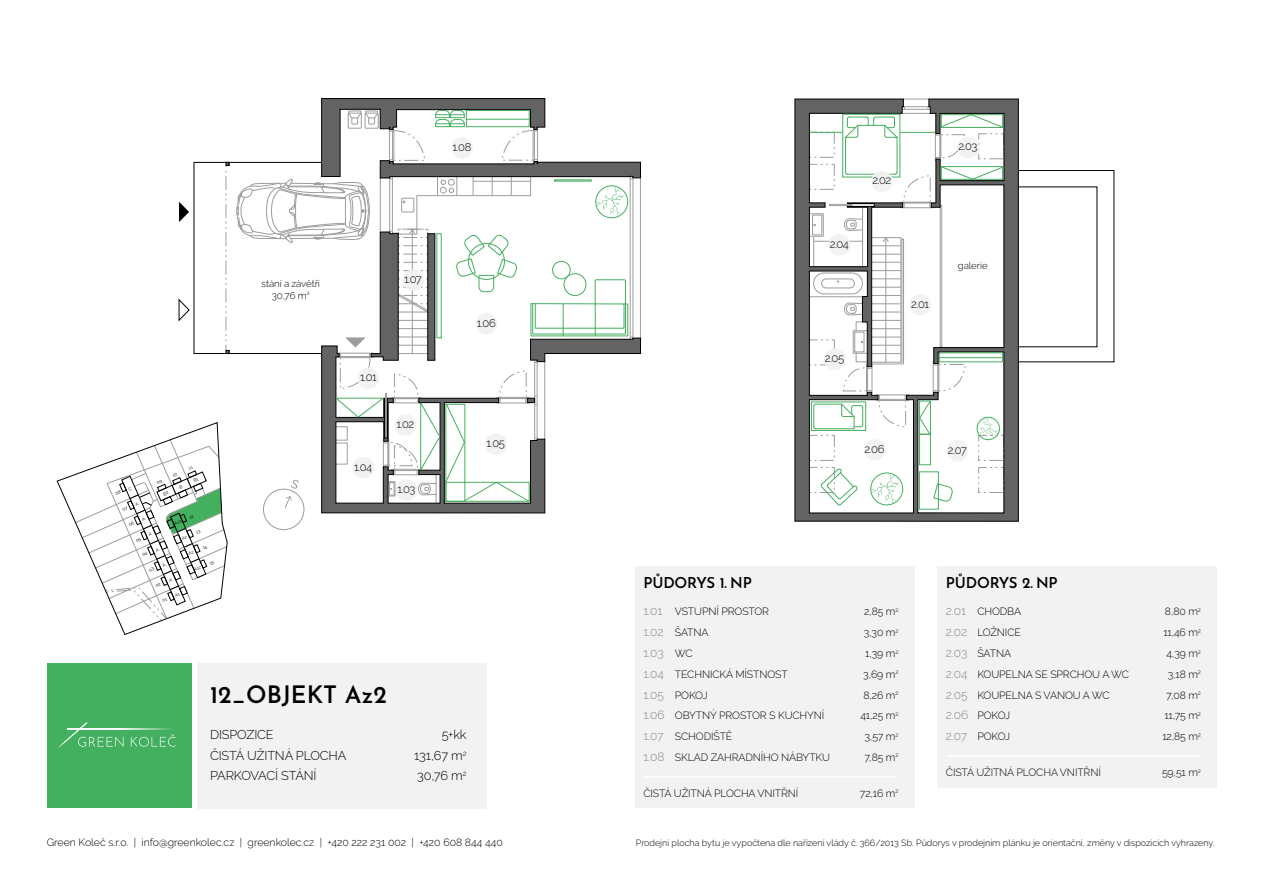
<style>
.page{position:relative;width:1263px;height:893px;background:#fff}
.page>*{position:absolute;margin:0;border:0;box-sizing:border-box;transform-origin:0 0}
.t1{font:600 24px "Josefin Sans";color:#000}
.t2{font:600 15px "Josefin Sans";letter-spacing:-.01em;color:#000}
.t3{font:300 12.75px "Raleway";letter-spacing:-.01em;color:#000}
.t4{font:300 12px "Raleway";color:#878787}
.t5{font:300 11.25px "Raleway";letter-spacing:-.04em;color:#000}
.t6{font:300 10.5px "Raleway";letter-spacing:-.01em;color:#000}
.t7{font:300 9.75px/11.7px "Raleway";letter-spacing:-.01em;color:#000;text-align:center}
.t8{font:300 9px "Raleway";color:#000}
.s1{font-size:12px;color:#878787}
.s2{font-size:10.5px;color:#000}
</style>
<div class="page">
<div style="left:263px;top:489px;width:41px;height:41px;border:1px solid #9d9d9c;border-radius:50%"></div>
<div style="left:194px;top:162px;width:128px;height:192px;border:1px solid #000"></div>
<svg style="left:226px;top:162px;width:3px;height:192px"></svg>
<svg style="left:179px;top:202px;width:10px;height:20px"></svg>
<svg style="left:178px;top:298px;width:12px;height:23px"></svg>
<svg style="left:236px;top:98px;width:405px;height:416px"></svg>
<div style="left:595px;top:185px;width:33px;height:33px;border:1px solid #45af5f;border-radius:50%"></div>
<svg style="left:794px;top:98px;width:225px;height:424px"></svg>
<div style="left:1018px;top:170px;width:96px;height:192px;border:1px solid #000"></div>
<div style="left:1018px;top:187px;width:79px;height:160px;border:1px solid #000"></div>
<hr style="left:810px;top:132px;width:33px;height:1px;background:#45af5f">
<hr style="left:842px;top:114px;width:1px;height:63px;background:#45af5f">
<svg style="left:870px;top:473px;width:29px;height:30px"></svg>
<div style="left:870px;top:473px;width:33px;height:32px;border:1px solid #45af5f;border-radius:50%"></div>
<div style="left:977px;top:417px;width:23px;height:23px;border:1px solid #45af5f;border-radius:50%"></div>
<svg style="left:821px;top:469px;width:37px;height:36px"></svg>
<div style="left:919px;top:471px;width:20px;height:38px;border:1px solid #45af5f"></div>
<div style="left:919px;top:434px;width:12px;height:31px;border:1px solid #45af5f"></div>
<svg style="left:933px;top:483px;width:21px;height:19px"></svg>
<svg style="left:813px;top:237px;width:96px;height:192px"></svg>
<hr style="left:815px;top:428px;width:39px;height:1px;background:#45af5f">
<div style="left:811px;top:402px;width:55px;height:29px;border:1px solid #45af5f"></div>
<svg style="left:845px;top:106px;width:158px;height:102px"></svg>
<svg style="left:919px;top:352px;width:84px;height:85px"></svg>
<div style="left:197px;top:664px;width:289px;height:104px;background:#f2f2f2"></div>
<div style="left:197px;top:704px;width:289px;height:105px;background:#f2f2f2"></div>
<div style="left:635px;top:566px;width:279px;height:56px;background:#f2f2f2"></div>
<div style="left:635px;top:607px;width:279px;height:57px;background:#f2f2f2"></div>
<div style="left:635px;top:649px;width:279px;height:57px;background:#f2f2f2"></div>
<div style="left:635px;top:691px;width:279px;height:56px;background:#f2f2f2"></div>
<div style="left:635px;top:711px;width:279px;height:57px;background:#f2f2f2"></div>
<div style="left:635px;top:766px;width:279px;height:42px;background:#f2f2f2"></div>
<hr style="left:643px;top:776px;width:254px;height:2px;background:#fff">
<div style="left:937px;top:566px;width:280px;height:56px;background:#f2f2f2"></div>
<div style="left:937px;top:607px;width:280px;height:57px;background:#f2f2f2"></div>
<div style="left:937px;top:649px;width:280px;height:57px;background:#f2f2f2"></div>
<div style="left:937px;top:691px;width:280px;height:56px;background:#f2f2f2"></div>
<div style="left:937px;top:745px;width:280px;height:42px;background:#f2f2f2"></div>
<hr style="left:946px;top:755px;width:254px;height:2px;background:#fff">
<div style="left:47px;top:663px;width:144px;height:145px;background:#43b05f"></div>
<svg style="left:57px;top:722px;width:119px;height:27px"></svg>
<svg style="left:67px;top:729px;width:109px;height:1px"></svg>
<div style="left:396px;top:479px;width:21px;height:22px;background:#f2f2f2;border-radius:50%"></div>
<div style="left:395px;top:414px;width:21px;height:22px;background:#f2f2f2;border-radius:50%"></div>
<div style="left:485px;top:433px;width:22px;height:22px;background:#f2f2f2;border-radius:50%"></div>
<div style="left:476px;top:313px;width:21px;height:22px;background:#f2f2f2;border-radius:50%"></div>
<div style="left:402px;top:269px;width:22px;height:22px;background:#f2f2f2;border-radius:50%"></div>
<div style="left:451px;top:137px;width:22px;height:22px;background:#f2f2f2;border-radius:50%"></div>
<div style="left:352px;top:457px;width:22px;height:21px;background:#f2f2f2;border-radius:50%"></div>
<div style="left:358px;top:367px;width:21px;height:22px;background:#f2f2f2;border-radius:50%"></div>
<div style="left:871px;top:171px;width:22px;height:21px;background:#f2f2f2;border-radius:50%"></div>
<div style="left:957px;top:137px;width:22px;height:21px;background:#f2f2f2;border-radius:50%"></div>
<div style="left:909px;top:294px;width:22px;height:22px;background:#f2f2f2;border-radius:50%"></div>
<div style="left:829px;top:234px;width:21px;height:21px;background:#f2f2f2;border-radius:50%"></div>
<div style="left:824px;top:348px;width:21px;height:22px;background:#f2f2f2;border-radius:50%"></div>
<div style="left:864px;top:439px;width:21px;height:22px;background:#f2f2f2;border-radius:50%"></div>
<div style="left:947px;top:440px;width:21px;height:21px;background:#f2f2f2;border-radius:50%"></div>
<svg style="left:56px;top:422px;width:172px;height:213px"></svg>
<p class="t5" style="left:453px;top:140px;width:20px">1.08</p>
<p class="t7" style="left:261px;top:278px;width:60px">stání a závětří<br>30,76 m<sup>2</sup></p>
<p class="t5" style="left:404px;top:273px;width:19px">1.07</p>
<p class="t5" style="left:360px;top:371px;width:18px">1.01</p>
<p class="t5" style="left:354px;top:460px;width:20px">1.04</p>
<p class="t5" style="left:396px;top:418px;width:19px">1.02</p>
<p class="t5" style="left:397px;top:483px;width:20px">1.03</p>
<p class="t5" style="left:477px;top:316px;width:20px">1.06</p>
<p class="t5" style="left:487px;top:437px;width:20px">1.05</p>
<h1 class="t1" style="left:210px;top:674px;width:178px">12_OBJEKT Az2</h1>
<p class="t3" style="left:210px;top:727px;width:65px">DISPOZICE</p>
<p class="t3" style="left:442px;top:727px;width:26px">5+kk</p>
<p class="t3" style="left:210px;top:748px;width:138px">ČISTÁ UŽITNÁ PLOCHA</p>
<p class="t3" style="left:414px;top:748px;width:54px">131,67 m<sup>2</sup></p>
<p class="t3" style="left:210px;top:768px;width:108px">PARKOVACÍ STÁNÍ</p>
<p class="t3" style="left:417px;top:768px;width:51px">30,76 m<sup>2</sup></p>
<p class="t5" style="left:830px;top:237px;width:21px">2.04</p>
<p class="t5" style="left:825px;top:352px;width:21px">2.05</p>
<p class="t5" style="left:872px;top:174px;width:20px">2.02</p>
<p class="t5" style="left:911px;top:297px;width:19px">2.01</p>
<p class="t5" style="left:958px;top:140px;width:21px">2.03</p>
<p class="t7" style="left:958px;top:259px;width:31px">galerie</p>
<p class="t5" style="left:864px;top:442px;width:21px">2.06</p>
<p class="t5" style="left:948px;top:443px;width:20px">2.07</p>
<h2 class="t2" style="left:643px;top:570px;width:110px">PŮDORYS 1. NP</h2>
<p class="t6" style="left:643px;top:606px;width:127px"><span class="s1">1.01</span> VSTUPNÍ PROSTOR</p>
<p class="t6" style="left:864px;top:606px;width:36px">2,85 m<sup>2</sup></p>
<p class="t6" style="left:643px;top:626px;width:67px"><span class="s1">1.02</span> ŠATNA</p>
<p class="t6" style="left:864px;top:626px;width:36px">3,30 m<sup>2</sup></p>
<p class="t4" style="left:643px;top:646px;width:51px">1.03 <span class="s2">WC</span></p>
<p class="t6" style="left:865px;top:647px;width:35px">1,39 m<sup>2</sup></p>
<p class="t6" style="left:643px;top:668px;width:146px"><span class="s1">1.04</span> TECHNICKÁ MÍSTNOST</p>
<p class="t6" style="left:863px;top:668px;width:37px">3,69 m<sup>2</sup></p>
<p class="t6" style="left:643px;top:689px;width:66px"><span class="s1">1.05</span> POKOJ</p>
<p class="t6" style="left:863px;top:689px;width:37px">8,26 m<sup>2</sup></p>
<p class="t6" style="left:643px;top:709px;width:183px"><span class="s1">1.06</span> OBYTNÝ PROSTOR S KUCHYNÍ</p>
<p class="t6" style="left:860px;top:709px;width:40px">41,25 m<sup>2</sup></p>
<p class="t6" style="left:643px;top:730px;width:90px"><span class="s1">1.07</span> SCHODIŠTĚ</p>
<p class="t6" style="left:864px;top:730px;width:36px">3,57 m<sup>2</sup></p>
<p class="t6" style="left:643px;top:751px;width:188px"><span class="s1">1.08</span> SKLAD ZAHRADNÍHO NÁBYTKU</p>
<p class="t6" style="left:864px;top:751px;width:36px">7,85 m<sup>2</sup></p>
<p class="t6" style="left:643px;top:787px;width:156px">ČISTÁ UŽITNÁ PLOCHA VNITŘNÍ</p>
<p class="t6" style="left:860px;top:787px;width:40px">72,16 m<sup>2</sup></p>
<h2 class="t2" style="left:946px;top:570px;width:113px">PŮDORYS 2. NP</h2>
<p class="t6" style="left:946px;top:606px;width:77px"><span class="s1">2.01</span> CHODBA</p>
<p class="t6" style="left:1165px;top:606px;width:38px">8,80 m<sup>2</sup></p>
<p class="t6" style="left:946px;top:626px;width:77px"><span class="s1">2.02</span> LOŽNICE</p>
<p class="t6" style="left:1163px;top:626px;width:39px">11,46 m<sup>2</sup></p>
<p class="t6" style="left:946px;top:647px;width:67px"><span class="s1">2.03</span> ŠATNA</p>
<p class="t6" style="left:1166px;top:647px;width:36px">4,39 m<sup>2</sup></p>
<p class="t6" style="left:946px;top:668px;width:185px"><span class="s1">2.04</span> KOUPELNA SE SPRCHOU A WC</p>
<p class="t6" style="left:1168px;top:668px;width:35px">3,18 m<sup>2</sup></p>
<p class="t6" style="left:946px;top:689px;width:165px"><span class="s1">2.05</span> KOUPELNA S VANOU A WC</p>
<p class="t6" style="left:1166px;top:689px;width:36px">7,08 m<sup>2</sup></p>
<p class="t6" style="left:946px;top:709px;width:66px"><span class="s1">2.06</span> POKOJ</p>
<p class="t6" style="left:1164px;top:709px;width:38px">11,75 m<sup>2</sup></p>
<p class="t6" style="left:946px;top:730px;width:66px"><span class="s1">2.07</span> POKOJ</p>
<p class="t6" style="left:1162px;top:730px;width:40px">12,85 m<sup>2</sup></p>
<p class="t6" style="left:946px;top:766px;width:156px">ČISTÁ UŽITNÁ PLOCHA VNITŘNÍ</p>
<p class="t6" style="left:1162px;top:766px;width:40px">59,51 m<sup>2</sup></p>
<p class="t6" style="left:47px;top:836px;width:457px">Green Koleč s.r.o. | info@greenkolec.cz | greenkolec.cz | +420 222 231 002 | +420 608 844 440</p>
<p class="t8" style="left:636px;top:838px;width:580px">Prodejní plocha bytu je vypočtena dle nařízení vlády č. 366/2013 Sb. Půdorys v prodejním plánku je orientační, změny v dispozicích vyhrazeny.</p>
</div>
